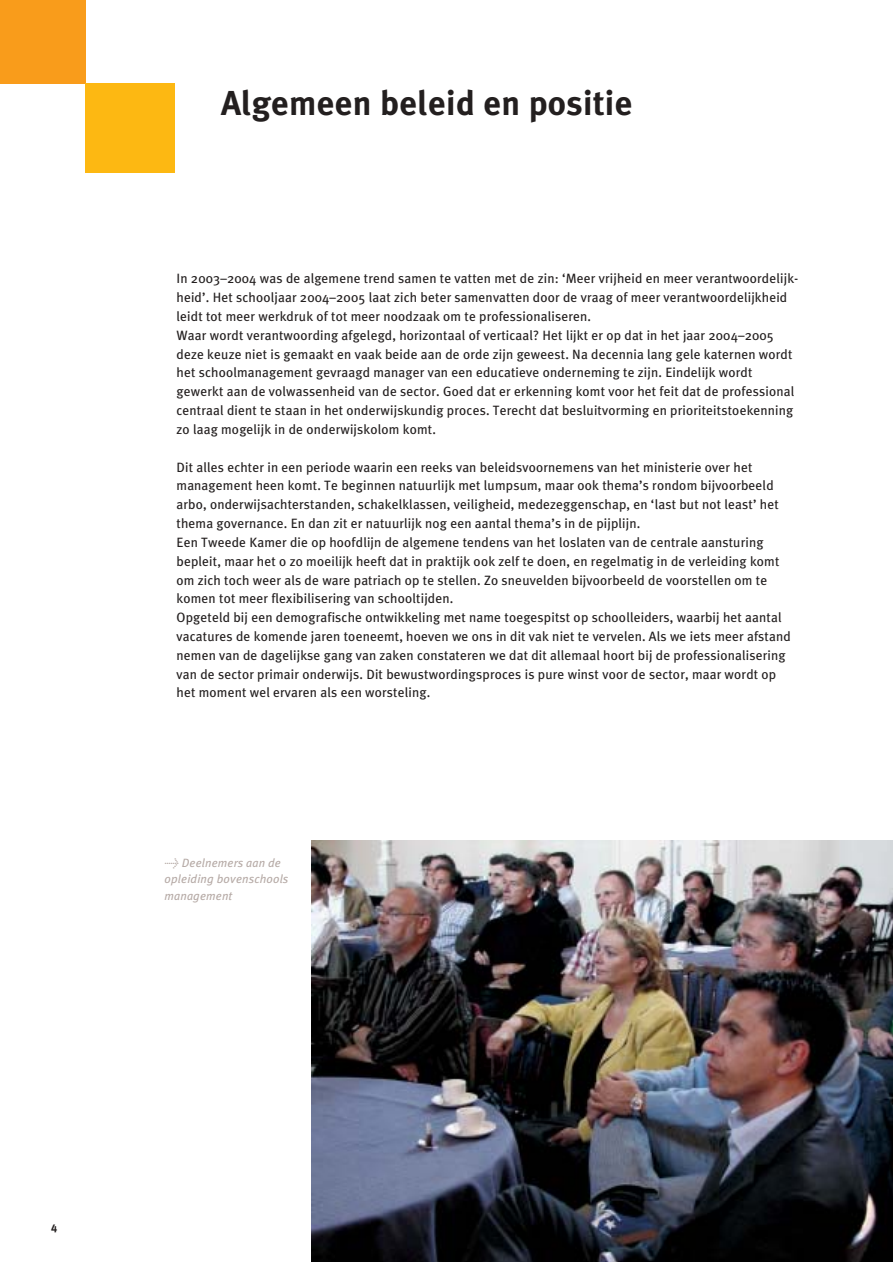
<style>
.page{position:relative;width:893px;height:1262px;background:#fff}
.page>*{position:absolute;margin:0;border:0;box-sizing:border-box;transform-origin:0 0}
.t1{font:700 34.5px "Meta Plus";letter-spacing:.01em;color:#231f1f}
.t2{font:13.5px/18.8px "Meta Plus";letter-spacing:.01em;color:#231f1f}
.t3{font:italic 12px/16.5px "Meta Plus";letter-spacing:.01em;color:#b6aaa6}
.t4{font:11.25px "Meta Plus Bold Caps";color:#231f1f}
</style>
<div class="page">
<img style="left:311px;top:840px;width:581px;height:421px">
<div style="left:0;top:0;width:85px;height:84px;background:#f99c1b"></div>
<div style="left:85px;top:84px;width:89px;height:89px;background:#fdb812"></div>
<p class="t1" style="left:221px;top:91px;width:412px">Algemeen beleid en positie</p>
<p class="t2" style="left:176px;top:271px;width:623px">In 2003–2004 was de algemene trend samen te vatten met de zin: ‘Meer vrijheid en meer verantwoordelijk&shy;heid’. Het schooljaar 2004–2005 laat zich beter samenvatten door de vraag of meer verantwoordelijkheid leidt tot meer werkdruk of tot meer noodzaak om te professionaliseren.<br>Waar wordt verantwoording afgelegd, horizontaal of verticaal? Het lijkt er op dat in het jaar 2004–2005 deze keuze niet is gemaakt en vaak beide aan de orde zijn geweest. Na decennia lang gele katernen wordt het schoolmanagement gevraagd manager van een educatieve onderneming te zijn. Eindelijk wordt gewerkt aan de volwassenheid van de sector. Goed dat er erkenning komt voor het feit dat de professional centraal dient te staan in het onderwijskundig proces. Terecht dat besluitvorming en prioriteitstoekenning zo laag mogelijk in de onderwijskolom komt.</p>
<p class="t2" style="left:176px;top:459px;width:615px">Dit alles echter in een periode waarin een reeks van beleidsvoornemens van het ministerie over het management heen komt. Te beginnen natuurlijk met lumpsum, maar ook thema’s rondom bijvoorbeeld arbo, onderwijsachterstanden, schakelklassen, veiligheid, medezeggenschap, en ‘last but not least’ het thema governance. En dan zit er natuurlijk nog een aantal thema’s in de pijplijn.<br>Een Tweede Kamer die op hoofdlijn de algemene tendens van het loslaten van de centrale aansturing bepleit, maar het o zo moeilijk heeft dat in praktijk ook zelf te doen, en regelmatig in de verleiding komt om zich toch weer als de ware patriach op te stellen. Zo sneuvelden bijvoorbeeld de voorstellen om te komen tot meer flexibilisering van schooltijden.<br>Opgeteld bij een demografische ontwikkeling met name toegespitst op schoolleiders, waarbij het aantal vacatures de komende jaren toeneemt, hoeven we ons in dit vak niet te vervelen. Als we iets meer afstand nemen van de dagelijkse gang van zaken constateren we dat dit allemaal hoort bij de professionalisering van de sector primair onderwijs. Dit bewustwordingsproces is pure winst voor de sector, maar wordt op het moment wel ervaren als een worsteling.</p>
<p class="t3" style="left:165px;top:856px;width:125px">&gt; Deelnemers aan de opleiding bovenschools management</p>
<p class="t4" style="left:51px;top:1221px;width:8px">4</p>
</div>
